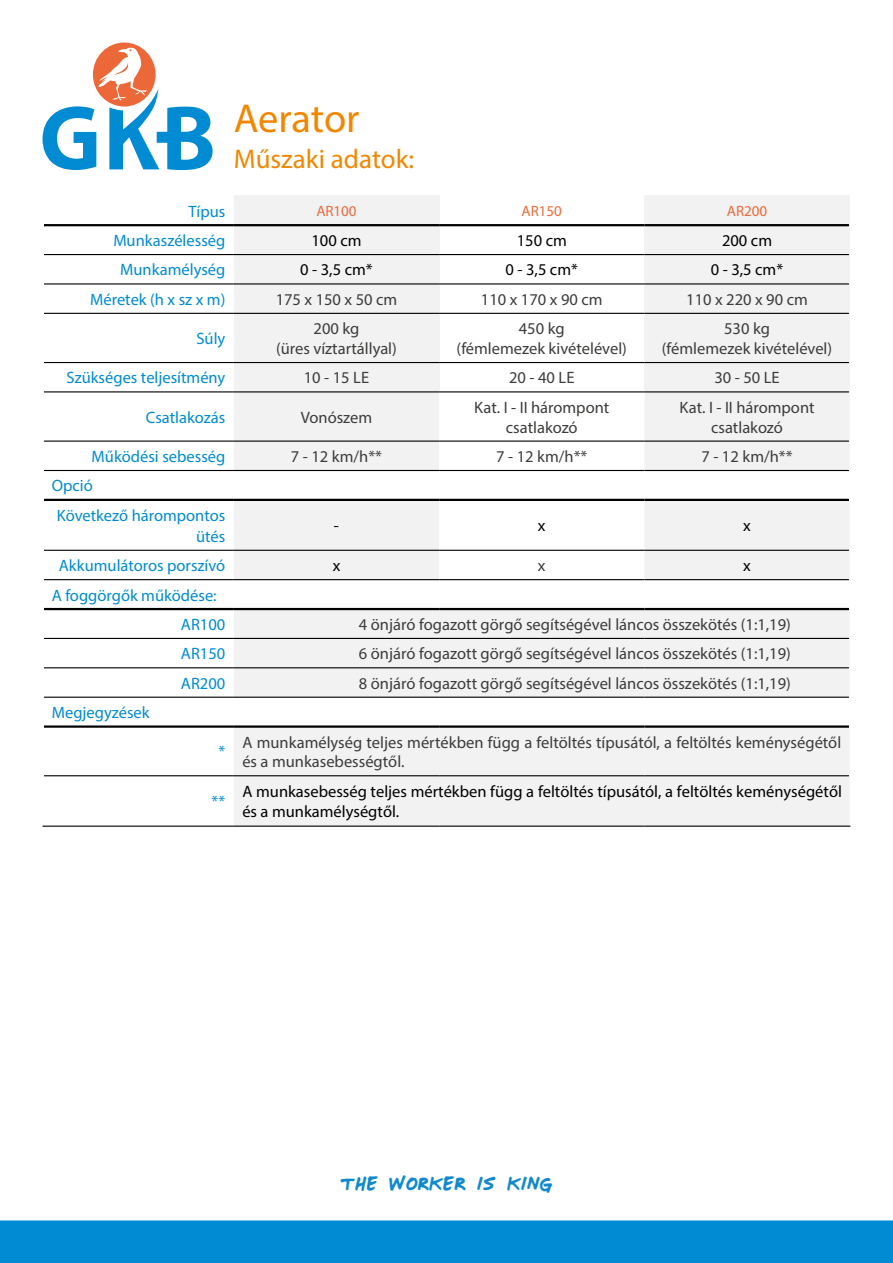
<style>
.page{position:relative;width:893px;height:1263px;background:#fff}
.page>*{position:absolute;margin:0;border:0;box-sizing:border-box;transform-origin:0 0}
.t1{font:40.5px "Myriad Pro";letter-spacing:-.005em;color:#f18700}
.t2{font:27px "Mr Marcoozie MEDIUM";color:#1289cb}
.t3{font:27px "Myriad Pro";color:#f18700}
.t4{font:16.5px/19.8px "Myriad Pro";color:#3c3c3b;text-align:center}
.t5{font:16.5px/29.4px "Myriad Pro";color:#008bd2}
.t6{font:16.5px/20.2px "Myriad Pro";color:#000}
.t7{font:16.5px "Myriad Pro";color:#008bcf}
.t8{font:15px "Myriad Pro";color:#eb6a3a}
</style>
<div class="page">
<div style="left:0;top:1220px;width:893px;height:43px;background:#008bd2"></div>
<div style="left:93px;top:43px;width:63px;height:64px;background:#ec6839;border-radius:50%"></div>
<svg style="left:43px;top:47px;width:170px;height:123px"></svg>
<svg style="left:44px;top:196px;width:805px;height:501px"></svg>
<div style="left:234px;top:196px;width:205px;height:29px;background:#f2f2f2"></div>
<div style="left:644px;top:196px;width:206px;height:29px;background:#f2f2f2"></div>
<div style="left:234px;top:225px;width:205px;height:30px;background:#f2f2f2"></div>
<div style="left:644px;top:225px;width:206px;height:30px;background:#f2f2f2"></div>
<div style="left:234px;top:255px;width:205px;height:29px;background:#f2f2f2"></div>
<div style="left:644px;top:255px;width:206px;height:29px;background:#f2f2f2"></div>
<div style="left:234px;top:284px;width:205px;height:29px;background:#f2f2f2"></div>
<div style="left:644px;top:284px;width:206px;height:29px;background:#f2f2f2"></div>
<div style="left:234px;top:313px;width:205px;height:49px;background:#f2f2f2"></div>
<div style="left:644px;top:313px;width:206px;height:49px;background:#f2f2f2"></div>
<div style="left:234px;top:362px;width:205px;height:30px;background:#f2f2f2"></div>
<div style="left:644px;top:362px;width:206px;height:30px;background:#f2f2f2"></div>
<div style="left:234px;top:392px;width:205px;height:78px;background:#f2f2f2"></div>
<div style="left:644px;top:392px;width:205px;height:78px;background:#f2f2f2"></div>
<div style="left:234px;top:501px;width:205px;height:78px;background:#f2f2f2"></div>
<div style="left:644px;top:501px;width:205px;height:78px;background:#f2f2f2"></div>
<svg style="left:234px;top:610px;width:616px;height:216px;fill:#f2f2f2"></svg>
<hr style="left:44px;top:224px;width:190px;height:2px;background:#000">
<hr style="left:234px;top:224px;width:205px;height:2px;background:#000">
<hr style="left:439px;top:224px;width:205px;height:2px;background:#000">
<hr style="left:644px;top:224px;width:205px;height:2px;background:#000">
<hr style="left:44px;top:499px;width:190px;height:2px;background:#000">
<hr style="left:234px;top:499px;width:205px;height:2px;background:#000">
<hr style="left:439px;top:499px;width:205px;height:2px;background:#000">
<hr style="left:644px;top:499px;width:205px;height:2px;background:#000">
<hr style="left:44px;top:608px;width:190px;height:2px;background:#000">
<hr style="left:234px;top:608px;width:205px;height:2px;background:#000">
<hr style="left:439px;top:608px;width:205px;height:2px;background:#000">
<hr style="left:644px;top:608px;width:205px;height:2px;background:#000">
<hr style="left:44px;top:254px;width:190px;height:1px;background:#000">
<hr style="left:234px;top:254px;width:205px;height:1px;background:#000">
<hr style="left:439px;top:254px;width:205px;height:1px;background:#000">
<hr style="left:644px;top:254px;width:205px;height:1px;background:#000">
<hr style="left:44px;top:283px;width:190px;height:1px;background:#000">
<hr style="left:234px;top:283px;width:205px;height:1px;background:#000">
<hr style="left:439px;top:283px;width:205px;height:1px;background:#000">
<hr style="left:644px;top:283px;width:205px;height:1px;background:#000">
<hr style="left:44px;top:313px;width:190px;height:1px;background:#000">
<hr style="left:234px;top:313px;width:205px;height:1px;background:#000">
<hr style="left:439px;top:313px;width:205px;height:1px;background:#000">
<hr style="left:644px;top:313px;width:205px;height:1px;background:#000">
<hr style="left:44px;top:362px;width:190px;height:1px;background:#000">
<hr style="left:234px;top:362px;width:205px;height:1px;background:#000">
<hr style="left:439px;top:362px;width:205px;height:1px;background:#000">
<hr style="left:644px;top:362px;width:205px;height:1px;background:#000">
<hr style="left:44px;top:391px;width:190px;height:1px;background:#000">
<hr style="left:234px;top:391px;width:205px;height:1px;background:#000">
<hr style="left:439px;top:391px;width:205px;height:1px;background:#000">
<hr style="left:644px;top:391px;width:205px;height:1px;background:#000">
<hr style="left:44px;top:440px;width:190px;height:2px;background:#000">
<hr style="left:234px;top:440px;width:205px;height:2px;background:#000">
<hr style="left:439px;top:440px;width:205px;height:2px;background:#000">
<hr style="left:644px;top:440px;width:205px;height:2px;background:#000">
<hr style="left:44px;top:470px;width:190px;height:1px;background:#000">
<hr style="left:234px;top:470px;width:205px;height:1px;background:#000">
<hr style="left:439px;top:470px;width:205px;height:1px;background:#000">
<hr style="left:644px;top:470px;width:205px;height:1px;background:#000">
<hr style="left:44px;top:550px;width:190px;height:1px;background:#000">
<hr style="left:234px;top:550px;width:205px;height:1px;background:#000">
<hr style="left:439px;top:550px;width:205px;height:1px;background:#000">
<hr style="left:644px;top:550px;width:205px;height:1px;background:#000">
<hr style="left:44px;top:579px;width:190px;height:1px;background:#000">
<hr style="left:234px;top:579px;width:205px;height:1px;background:#000">
<hr style="left:439px;top:579px;width:205px;height:1px;background:#000">
<hr style="left:644px;top:579px;width:205px;height:1px;background:#000">
<hr style="left:44px;top:638px;width:190px;height:1px;background:#000">
<hr style="left:234px;top:638px;width:205px;height:1px;background:#000">
<hr style="left:439px;top:638px;width:205px;height:1px;background:#000">
<hr style="left:644px;top:638px;width:205px;height:1px;background:#000">
<hr style="left:44px;top:667px;width:190px;height:1px;background:#000">
<hr style="left:234px;top:667px;width:205px;height:1px;background:#000">
<hr style="left:439px;top:667px;width:205px;height:1px;background:#000">
<hr style="left:644px;top:667px;width:205px;height:1px;background:#000">
<hr style="left:44px;top:697px;width:190px;height:1px;background:#000">
<hr style="left:234px;top:697px;width:205px;height:1px;background:#000">
<hr style="left:439px;top:697px;width:205px;height:1px;background:#000">
<hr style="left:644px;top:697px;width:205px;height:1px;background:#000">
<hr style="left:44px;top:775px;width:190px;height:1px;background:#000">
<hr style="left:234px;top:775px;width:205px;height:1px;background:#000">
<hr style="left:439px;top:775px;width:205px;height:1px;background:#000">
<hr style="left:644px;top:775px;width:205px;height:1px;background:#000">
<hr style="left:43px;top:826px;width:191px;height:1px;background:#000">
<hr style="left:234px;top:826px;width:205px;height:1px;background:#000">
<hr style="left:439px;top:826px;width:205px;height:1px;background:#000">
<hr style="left:644px;top:826px;width:206px;height:1px;background:#000">
<hr style="left:44px;top:725px;width:190px;height:3px;background:#000">
<hr style="left:234px;top:725px;width:205px;height:3px;background:#000">
<hr style="left:439px;top:725px;width:205px;height:3px;background:#000">
<hr style="left:644px;top:725px;width:205px;height:3px;background:#000">
<h1 class="t1" style="left:234px;top:94px;width:127px">Aerator</h1>
<h2 class="t3" style="left:234px;top:142px;width:182px">Műszaki adatok:</h2>
<p class="t5" style="left:188px;top:196px;width:38px">Típus</p>
<p class="t8" style="left:316px;top:202px;width:42px">AR100</p>
<p class="t8" style="left:522px;top:202px;width:42px">AR150</p>
<p class="t8" style="left:727px;top:202px;width:42px">AR200</p>
<p class="t5" style="left:113px;top:226px;width:114px">Munkaszélesség</p>
<p class="t6" style="left:311px;top:230px;width:52px">100 cm</p>
<p class="t6" style="left:517px;top:230px;width:52px">150 cm</p>
<p class="t6" style="left:722px;top:230px;width:52px">200 cm</p>
<p class="t5" style="left:120px;top:255px;width:107px">Munkamélység</p>
<p class="t6" style="left:300px;top:260px;width:74px">0 - 3,5 cm*</p>
<p class="t6" style="left:506px;top:260px;width:74px">0 - 3,5 cm*</p>
<p class="t6" style="left:711px;top:260px;width:74px">0 - 3,5 cm*</p>
<p class="t5" style="left:90px;top:284px;width:137px">Méretek (h x sz x m)</p>
<p class="t4" style="left:276px;top:289px;width:123px">175 x 150 x 50 cm</p>
<p class="t4" style="left:481px;top:289px;width:123px">110 x 170 x 90 cm</p>
<p class="t4" style="left:686px;top:289px;width:123px">110 x 220 x 90 cm</p>
<p class="t5" style="left:196px;top:324px;width:30px">Súly</p>
<p class="t4" style="left:276px;top:319px;width:122px">200 kg<br>(üres víztartállyal)</p>
<p class="t4" style="left:457px;top:319px;width:172px">450 kg<br>(fémlemezek kivételével)</p>
<p class="t4" style="left:662px;top:319px;width:172px">530 kg<br>(fémlemezek kivételével)</p>
<p class="t5" style="left:67px;top:363px;width:160px">Szükséges teljesítmény</p>
<p class="t4" style="left:304px;top:368px;width:67px">10 - 15 LE</p>
<p class="t4" style="left:509px;top:368px;width:67px">20 - 40 LE</p>
<p class="t4" style="left:714px;top:368px;width:67px">30 - 50 LE</p>
<p class="t5" style="left:146px;top:402px;width:81px">Csatlakozás</p>
<p class="t4" style="left:301px;top:407px;width:73px">Vonószem</p>
<p class="t4" style="left:474px;top:397px;width:136px">Kat. I - II hárompont csatlakozó</p>
<p class="t4" style="left:680px;top:397px;width:136px">Kat. I - II hárompont csatlakozó</p>
<p class="t5" style="left:92px;top:441px;width:135px">Működési sebesség</p>
<p class="t4" style="left:291px;top:446px;width:93px">7 - 12 km/h**</p>
<p class="t4" style="left:496px;top:446px;width:93px">7 - 12 km/h**</p>
<p class="t4" style="left:701px;top:446px;width:93px">7 - 12 km/h**</p>
<p class="t5" style="left:57px;top:471px;width:170px;text-indent:-5px">Opció<br>Következő hárompontos</p>
<p class="t5" style="left:196px;top:521px;width:31px">ütés</p>
<p class="t6" style="left:334px;top:515px;width:7px">-</p>
<p class="t6" style="left:538px;top:515px;width:9px">x</p>
<p class="t6" style="left:743px;top:515px;width:9px">x</p>
<p class="t5" style="left:59px;top:551px;width:168px">Akkumulátoros porszívó</p>
<p class="t6" style="left:333px;top:555px;width:9px">x</p>
<p class="t4" style="left:538px;top:555px;width:9px">x</p>
<p class="t6" style="left:743px;top:555px;width:9px">x</p>
<p class="t7" style="left:52px;top:585px;width:166px">A foggörgők működése:</p>
<p class="t5" style="left:181px;top:609px;width:46px">AR100</p>
<p class="t4" style="left:359px;top:614px;width:433px">4 önjáró fogazott görgő segítségével láncos összekötés (1:1,19)</p>
<p class="t5" style="left:181px;top:639px;width:46px">AR150</p>
<p class="t4" style="left:359px;top:644px;width:433px">6 önjáró fogazott görgő segítségével láncos összekötés (1:1,19)</p>
<p class="t5" style="left:181px;top:668px;width:46px">AR200</p>
<p class="t4" style="left:359px;top:673px;width:433px">8 önjáró fogazott görgő segítségével láncos összekötés (1:1,19)</p>
<p class="t5" style="left:52px;top:698px;width:99px">Megjegyzések</p>
<p class="t5" style="left:218px;top:737px;width:8px">*</p>
<p class="t4" style="left:242px;top:732px;width:600px;text-align:left">A munkamélység teljes mértékben függ a feltöltés típusától, a feltöltés keménységétől és a munkasebességtől.</p>
<p class="t5" style="left:212px;top:787px;width:15px">**</p>
<p class="t6" style="left:242px;top:781px;width:601px">A munkasebesség teljes mértékben függ a feltöltés típusától, a feltöltés keménységétől és a munkamélységtől.</p>
<h2 class="t2" style="left:340px;top:1169px;width:214px">the worker is king</h2>
</div>
